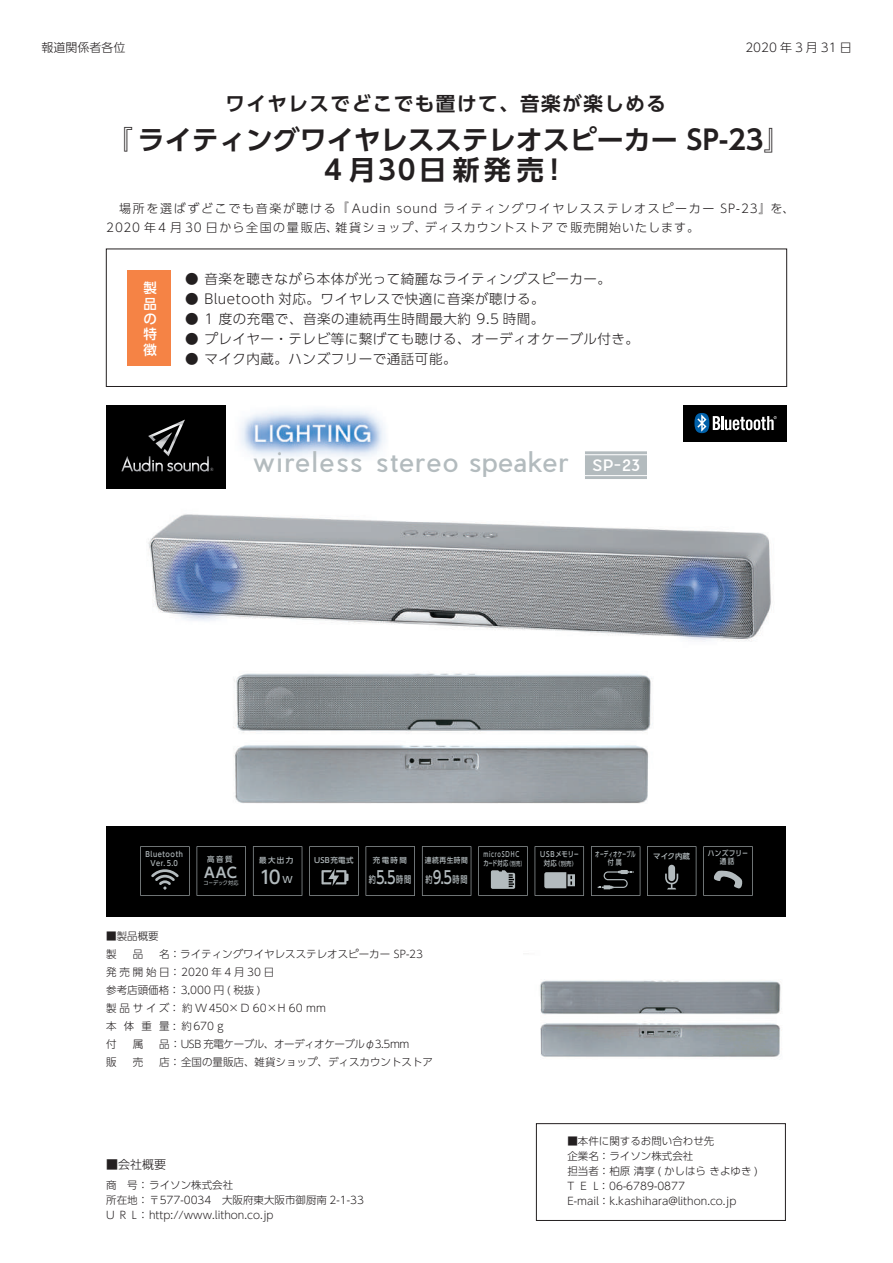
<style>
.page{position:relative;width:893px;height:1263px;background:#fff}
.page>*{position:absolute;margin:0;border:0;box-sizing:border-box;transform-origin:0 0}
.t1{font:700 27px/30px "UD Shin Go Pro De";color:#231f20;text-align:center}
.t2{font:26.7px "Pier Sans";letter-spacing:.06em;color:#b3bbbe}
.t3{font:700 19.5px "UD Shin Go Pro De";letter-spacing:.08em;color:#231f20}
.t4{font:500 18px "UD Shin Go Pro";color:#b3bbbe}
.t5{font:700 14.1px "UD Shin Go Pro De";color:#b3bbbe;scale:.96 1}
.t6{font:300 13.5px "UD Shin Go Pro";letter-spacing:.04em;color:#231f20}
.t7{font:500 13.5px/15.5px "UD Shin Go Pro";color:#fff;text-align:justify}
.t8{font:300 12px/19.5px "UD Shin Go Pro";letter-spacing:.12em;color:#231f20}
.t9{font:300 12px "UD Shin Go Pro";letter-spacing:.25em;color:#231f20}
.t10{font:300 12px "UD Shin Go Pro";color:#231f20}
.t11{font:300 10.5px/18px "UD Shin Go Pro";color:#231f20}
.t12{font:500 9.6px "UD Shin Go Pro";color:#b3bbbe;scale:.75 1}
.t13{font:500 7.5px "UD Shin Go Pro";letter-spacing:.08em;color:#b3bbbe}
.t14{font:500 7.5px/8.1px "UD Shin Go Pro";letter-spacing:.08em;color:#b3bbbe;text-align:center;scale:.9 1}
.t15{font:500 7.5px/8.1px "UD Shin Go Pro";letter-spacing:.12em;color:#b3bbbe;scale:.7 1}
.t16{font:500 7.5px/8.1px "UD Shin Go Pro";letter-spacing:.04em;color:#b3bbbe;text-align:center;scale:.61 1}
.t17{font:500 7.5px/8.1px "UD Shin Go Pro";letter-spacing:.04em;color:#b3bbbe;text-align:center;scale:.89 1}
.t18{font:500 7.5px "UD Shin Go Pro";letter-spacing:.045em;color:#b3bbbe;scale:.85 1}
.t19{font:500 6.15px "UD Shin Go Pro";color:#b3bbbe;scale:.85 1}
.t20{font:5.7px "UD Shin Go Pro";letter-spacing:.03em;color:#b3bbbe;scale:.9 1}
.t21{font:4.05px "UD Shin Go Pro";color:#bcbdc0}
.s1{font-weight:500;font-size:15.45px;color:#fff}
.s2{font-size:8.85px}
.s3{font-size:6.15px}
.s4{font-size:7.5px}
.s5{font-size:17.4px}
</style>
<div class="page">
<img style="left:523px;top:916px;width:263px;height:241px">
<div style="left:128px;top:270px;width:43px;height:95px;background:#f58345"></div>
<div style="left:106px;top:249px;width:681px;height:138px;border:1px solid #231f20"></div>
<div style="left:536px;top:1123px;width:250px;height:98px;border:1px solid #231f20"></div>
<img style="left:148px;top:406px;width:638px;height:510px">
<div style="left:106px;top:406px;width:120px;height:83px;background:#000"></div>
<div style="left:684px;top:406px;width:103px;height:36px;background:#000"></div>
<div style="left:106px;top:826px;width:679px;height:90px;background:#000"></div>
<svg style="left:121px;top:420px;width:88px;height:51px"></svg>
<div style="left:694px;top:413px;width:15px;height:20px;background:#0161aa;border-radius:50%"></div>
<svg style="left:697px;top:414px;width:9px;height:18px"></svg>
<svg style="left:713px;top:416px;width:64px;height:14px"></svg>
<div style="left:585px;top:451px;width:62px;height:28px;background:#b3bbbe"></div>
<hr style="left:585px;top:454px;width:62px;height:1px;background:#fff">
<hr style="left:585px;top:475px;width:62px;height:1px;background:#fff">
<svg style="left:478px;top:846px;width:50px;height:50px"></svg>
<svg style="left:703px;top:846px;width:50px;height:50px"></svg>
<svg style="left:591px;top:846px;width:49px;height:50px"></svg>
<svg style="left:647px;top:846px;width:49px;height:50px"></svg>
<svg style="left:535px;top:846px;width:49px;height:50px"></svg>
<svg style="left:253px;top:846px;width:49px;height:50px"></svg>
<svg style="left:422px;top:846px;width:49px;height:50px"></svg>
<svg style="left:366px;top:846px;width:49px;height:50px"></svg>
<svg style="left:197px;top:846px;width:49px;height:50px"></svg>
<svg style="left:309px;top:846px;width:50px;height:50px"></svg>
<svg style="left:140px;top:846px;width:50px;height:50px"></svg>
<p class="t10" style="left:41px;top:38px;width:85px">報道関係者各位</p>
<p class="t9" style="left:745px;top:38px;width:108px">2020年3月31日</p>
<h3 class="t3" style="left:225px;top:88px;width:442px">ワイヤレスでどこでも置けて、音楽が楽しめる</h3>
<h1 class="t1" style="left:106px;top:124px;width:686px">『ライティングワイヤレスステレオスピーカー SP-23』<br>4 月30日新発売！</h1>
<p class="t8" style="left:106px;top:198px;width:690px">　場所を選ばずどこでも音楽が聴ける『Audin sound ライティングワイヤレスステレオスピーカー SP-23』を、<br>2020 年4 月 30 日から全国の量販店、雑貨ショップ、ディスカウントストアで販売開始いたします。</p>
<p class="t7" style="left:143px;top:280px;width:15px">製品の特徴</p>
<p class="t6" style="left:185px;top:268px;width:427px">● 音楽を聴きながら本体が光って綺麗なライティングスピーカー。</p>
<p class="t6" style="left:185px;top:288px;width:361px">● Bluetooth 対応。ワイヤレスで快適に音楽が聴ける。</p>
<p class="t6" style="left:185px;top:308px;width:361px">● 1 度の充電で、音楽の連続再生時間最大約 9.5 時間。</p>
<p class="t6" style="left:185px;top:328px;width:455px">● プレイヤー・テレビ等に繋げても聴ける、オーディオケーブル付き。</p>
<p class="t6" style="left:185px;top:348px;width:273px">● マイク内蔵。ハンズフリーで通話可能。</p>
<p class="t21" style="left:210px;top:467px;width:5px">®</p>
<h2 class="t2" style="left:254px;top:445px;width:388px">wireless stereo speaker <span class="s1">SP-23</span></h2>
<p class="t14" style="left:146px;top:850px;width:43px">Bluetooth<br>Ver. 5.0</p>
<p class="t13" style="left:207px;top:853px;width:27px">高音質</p>
<h3 class="t5" style="left:204px;top:861px;width:36px">AAC</h3>
<p class="t20" style="left:204px;top:878px;width:40px">コーデック対応</p>
<p class="t13" style="left:259px;top:854px;width:36px">最大出力</p>
<h3 class="t4" style="left:259px;top:863px;width:35px">10 <span class="s2">W</span></h3>
<p class="t13" style="left:314px;top:854px;width:41px">USB充電式</p>
<p class="t13" style="left:373px;top:854px;width:36px">充電時間</p>
<p class="t15" style="left:483px;top:850px;width:61px">microSDHCカード対応<span class="s3">（別売）</span></p>
<p class="t17" style="left:708px;top:849px;width:46px">ハンズフリー通話</p>
<p class="t16" style="left:595px;top:850px;width:68px">オーディオケーブル付属</p>
<p class="t18" style="left:540px;top:848px;width:47px">USBメモリー</p>
<p class="t13" style="left:653px;top:850px;width:38px">マイク内蔵</p>
<p class="t14" style="left:425px;top:856px;width:49px">連続再生時間</p>
<p class="t19" style="left:544px;top:858px;width:41px"><span class="s4">対応</span>（別売）</p>
<p class="t12" style="left:369px;top:871px;width:58px">約<span class="s5">5.5</span>時間</p>
<p class="t12" style="left:425px;top:871px;width:58px">約<span class="s5">9.5</span>時間</p>
<p class="t11" style="left:106px;top:926px;width:328px">■製品概要<br>製　品　名：ライティングワイヤレスステレオスピーカー SP-23発売開始日： 2020年4月30日<br>参考店頭価格： 3,000 円 ( 税抜 )<br>製品サイズ：約 W450× D 60×H 60 mm<br>本体重量 :約 670 g<br>付　属　品： USB 充電ケーブル、オーディオケーブルφ3.5mm<br>販　売　店： 全国の量販店、雑貨ショップ、ディスカウントストア</p>
<p class="t8" style="left:106px;top:1154px;width:61px">■会社概要</p>
<p class="t11" style="left:106px;top:1177px;width:259px;line-height:15px">商　号： ライソン株式会社<br>所在地： 〒577-0034　大阪府東大阪市御厨南 2-1-33<br>U R L： http://www.lithon.co.jp</p>
<p class="t11" style="left:567px;top:1133px;width:192px;line-height:15px">■本件に関するお問い合わせ先<br>企業名：ライソン株式会社<br>担当者：柏原 清享 ( かしはら きよゆき )<br>T E L：06-6789-0877<br>E-mail：k.kashihara@lithon.co.jp</p>
</div>
